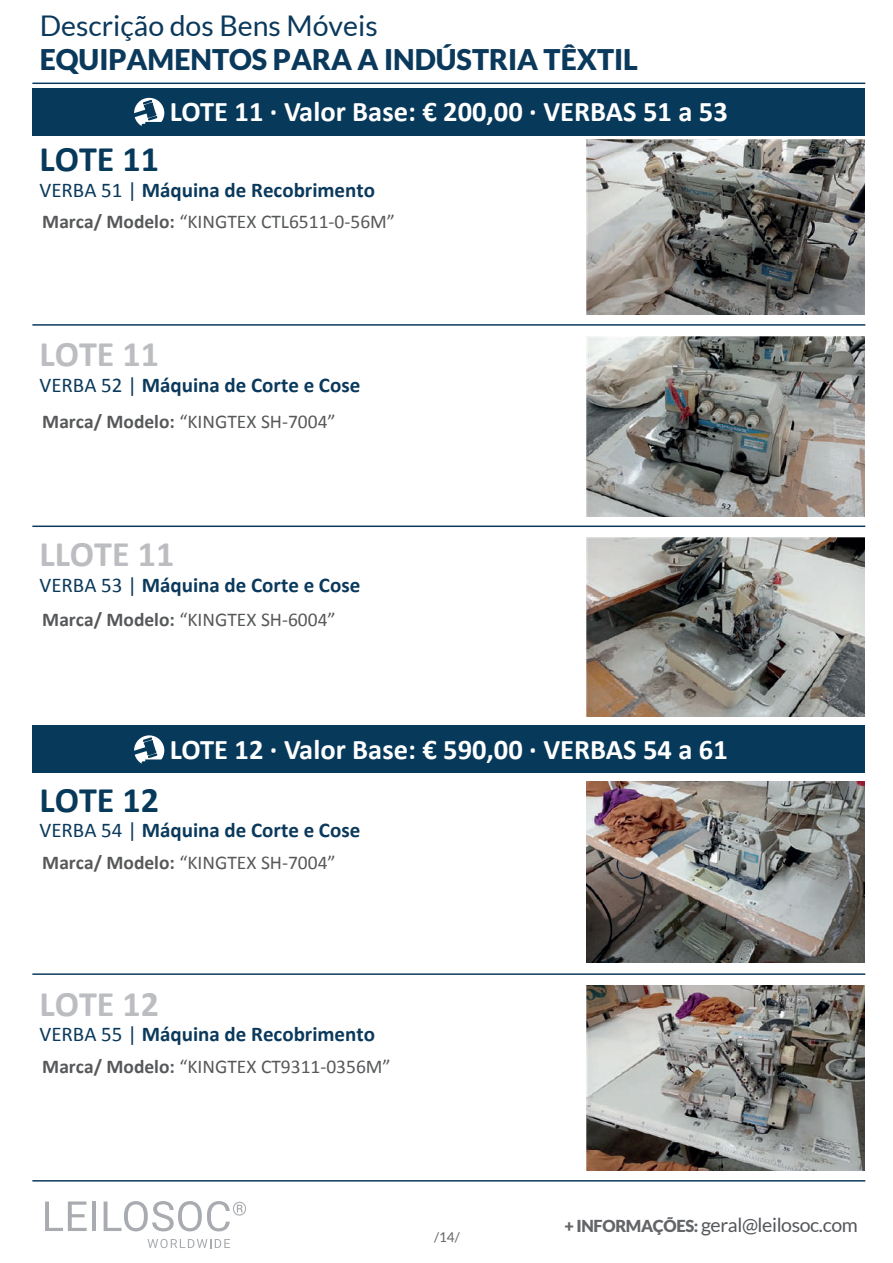
<style>
.page{position:relative;width:893px;height:1263px;background:#fff}
.page>*{position:absolute;margin:0;border:0;box-sizing:border-box;transform-origin:0 0}
.t1{font:700 36px "Calibri";color:#bcbdc0}
.t2{font:700 36px "Calibri";color:#07395b}
.t3{font:700 28.5px "Calibri";color:#fff}
.t4{font:900 28.5px "Lato";color:#0a395c}
.t5{font:28.5px "Lato";color:#0a395c}
.t6{font:700 21px "Calibri";color:#0a395c}
.t7{font:19.5px "Calibri";color:#57585a}
.t8{font:19.5px "Lato";letter-spacing:-.02em;color:#55575c}
.t9{font:13.5px "Lato";color:#636568}
.s1{font-weight:400}
.s2{font-weight:700}
.s3{font-weight:900;font-size:16.5px;color:#636568}
</style>
<div class="page">
<div style="left:32px;top:88px;width:833px;height:47px;background:#07395b"></div>
<svg style="left:134px;top:98px;width:30px;height:28px"></svg>
<div style="left:32px;top:725px;width:833px;height:48px;background:#07395b"></div>
<svg style="left:134px;top:735px;width:30px;height:29px"></svg>
<hr style="left:32px;top:83px;width:833px;height:1px;background:#0a395c">
<hr style="left:32px;top:1180px;width:833px;height:1px;background:#0a395c">
<hr style="left:32px;top:525px;width:833px;height:2px;background:#0a395c">
<hr style="left:32px;top:324px;width:833px;height:2px;background:#0a395c">
<img style="left:587px;top:140px;width:277px;height:174px">
<img style="left:587px;top:336px;width:277px;height:181px">
<img style="left:587px;top:782px;width:277px;height:180px">
<hr style="left:32px;top:973px;width:833px;height:2px;background:#0a395c">
<img style="left:587px;top:986px;width:277px;height:184px">
<img style="left:587px;top:537px;width:277px;height:179px">
<svg style="left:45px;top:1201px;width:42px;height:30px"></svg>
<hr style="left:92px;top:1201px;width:4px;height:30px;background:#a8abaf">
<svg style="left:104px;top:1201px;width:142px;height:30px"></svg>
<svg style="left:148px;top:1239px;width:82px;height:9px"></svg>
<h2 class="t5" style="left:40px;top:10px;width:339px">Descrição dos Bens Móveis</h2>
<h2 class="t4" style="left:40px;top:43px;width:600px">EQUIPAMENTOS PARA A INDÚSTRIA TÊXTIL</h2>
<h2 class="t3" style="left:170px;top:91px;width:559px">LOTE 11 · Valor Base: € 200,00 · VERBAS 51 a 53</h2>
<h1 class="t2" style="left:39px;top:134px;width:121px">LOTE 11</h1>
<p class="t6" style="left:39px;top:175px;width:337px"><span class="s1">VERBA 51 |</span> Máquina de Recobrimento</p>
<p class="t7" style="left:42px;top:210px;width:354px"><span class="s2">Marca/ Modelo:</span> “KINGTEX CTL6511-0-56M”</p>
<h1 class="t1" style="left:39px;top:329px;width:121px">LOTE 11</h1>
<p class="t6" style="left:39px;top:370px;width:322px"><span class="s1">VERBA 52 |</span> Máquina de Corte e Cose</p>
<p class="t7" style="left:42px;top:409px;width:295px"><span class="s2">Marca/ Modelo:</span> “KINGTEX SH-7004”</p>
<h1 class="t1" style="left:39px;top:529px;width:136px">LLOTE 11</h1>
<p class="t6" style="left:39px;top:570px;width:322px"><span class="s1">VERBA 53 |</span> Máquina de Corte e Cose</p>
<p class="t7" style="left:42px;top:607px;width:295px"><span class="s2">Marca/ Modelo:</span> “KINGTEX SH-6004”</p>
<h2 class="t3" style="left:170px;top:729px;width:559px">LOTE 12 · Valor Base: € 590,00 · VERBAS 54 a 61</h2>
<h1 class="t2" style="left:39px;top:775px;width:121px">LOTE 12</h1>
<p class="t6" style="left:39px;top:816px;width:322px"><span class="s1">VERBA 54 |</span> Máquina de Corte e Cose</p>
<p class="t7" style="left:42px;top:850px;width:295px"><span class="s2">Marca/ Modelo:</span> “KINGTEX SH-7004”</p>
<h1 class="t1" style="left:39px;top:978px;width:121px">LOTE 12</h1>
<p class="t6" style="left:39px;top:1019px;width:337px"><span class="s1">VERBA 55 |</span> Máquina de Recobrimento</p>
<p class="t7" style="left:42px;top:1054px;width:350px"><span class="s2">Marca/ Modelo:</span> “KINGTEX CT9311-0356M”</p>
<p class="t9" style="left:434px;top:1230px;width:27px">/14/</p>
<p class="t8" style="left:564px;top:1214px;width:295px"><span class="s3">+ INFORMAÇÕES:</span> geral@leilosoc.com</p>
</div>
